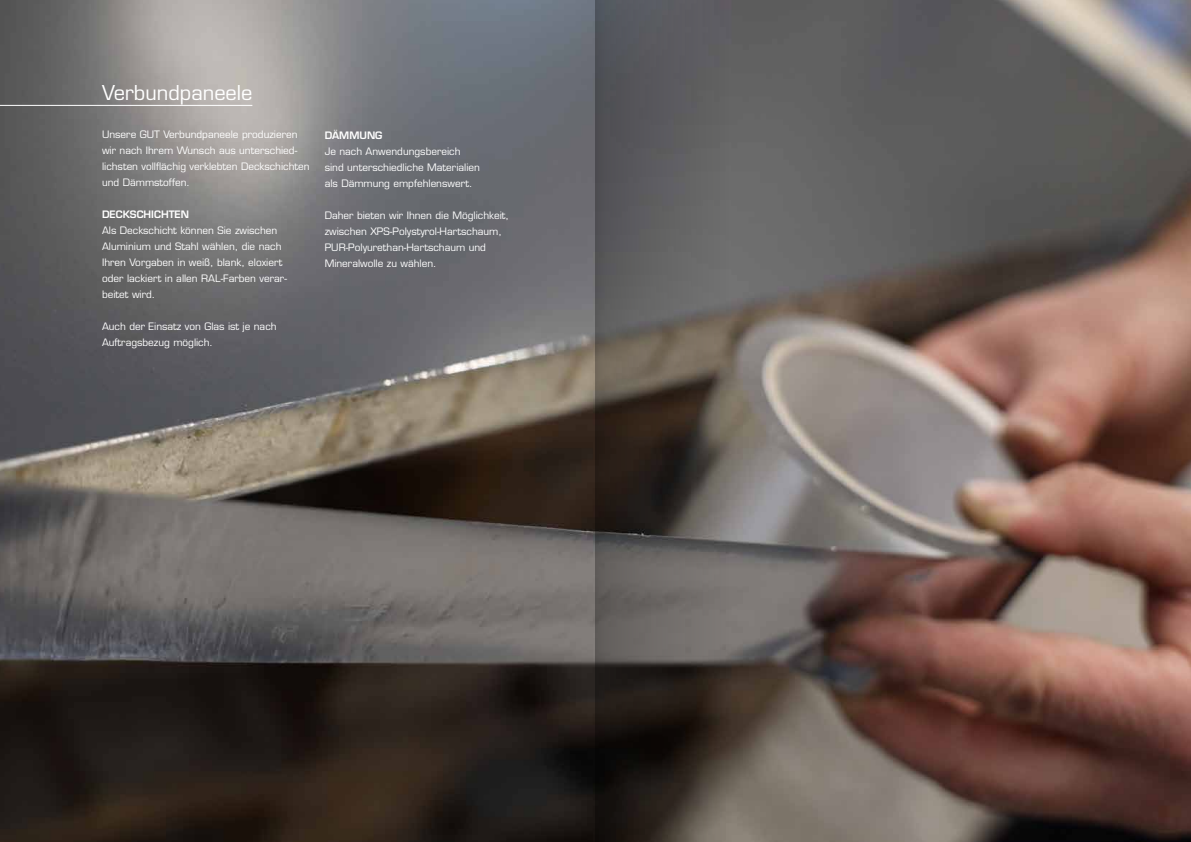
<style>
.page{position:relative;width:1191px;height:842px;background:#fff}
.page>*{position:absolute;margin:0;border:0;box-sizing:border-box;transform-origin:0 0}
.t1{font:20px "Eurostile";color:#fff}
.t2{font:10px/16px "Eurostile";color:#fff}
.t3{font:600 10px "Eurostile";color:#fff}
</style>
<div class="page">
<img style="left:0;top:0;width:1191px;height:842px">
<hr style="left:0;top:105px;width:252px;height:1px;background:#fff">
<svg style="left:595px;top:0;width:134px;height:842px"></svg>
<h1 class="t1" style="left:102px;top:81px;width:152px">Verbundpaneele</h1>
<p class="t2" style="left:102px;top:127px;width:209px">Unsere GUT Verbundpaneele produzieren wir nach Ihrem Wunsch aus unterschied&shy;lichsten vollflächig verklebten Deckschichten und Dämmstoffen.</p>
<p class="t3" style="left:102px;top:209px;width:88px">DECKSCHICHTEN</p>
<p class="t2" style="left:102px;top:223px;width:186px">Als Deckschicht können Sie zwischen Aluminium und Stahl wählen, die nach Ihren Vorgaben in weiß, blank, eloxiert oder lackiert in allen RAL-Farben verar&shy;beitet wird.</p>
<p class="t2" style="left:102px;top:319px;width:176px">Auch der Einsatz von Glas ist je nach<br>Auftragsbezug möglich.</p>
<p class="t3" style="left:325px;top:129px;width:59px">DÄMMUNG</p>
<p class="t2" style="left:325px;top:143px;width:157px">Je nach Anwendungsbereich sind unterschiedliche Materialien als Dämmung empfehlenswert.</p>
<p class="t2" style="left:325px;top:207px;width:186px">Daher bieten wir Ihnen die Möglichkeit, zwischen XPS-Polystyrol-Hartschaum, PUR-Polyurethan-Hartschaum und Mineralwolle zu wählen.</p>
</div>
